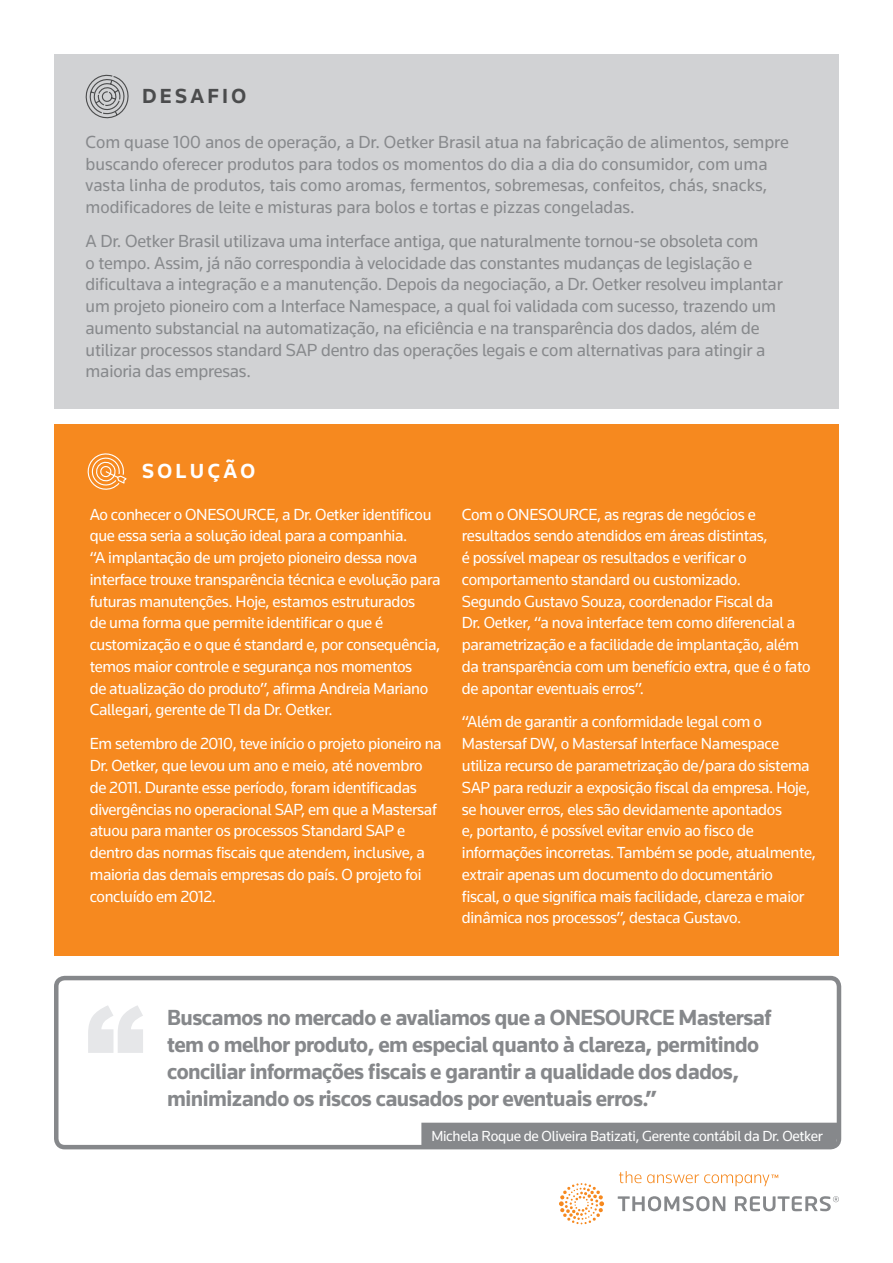
<style>
.page{position:relative;width:893px;height:1263px;background:#fff}
.page>*{position:absolute;margin:0;border:0;box-sizing:border-box;transform-origin:0 0}
.t1{font:700 22.5px/27px "Knowledge 2017";letter-spacing:-.025em;color:#86888b}
.t2{font:700 21px "Knowledge 2017";letter-spacing:.16em;color:#4b4c4d}
.t3{font:700 21px "Knowledge 2017";letter-spacing:.16em;color:#fff}
.t4{font:18px/21.8px "Knowledge 2017";letter-spacing:-.01em;color:#87898c}
.t5{font:16.5px/21.8px "Knowledge 2017";letter-spacing:-.02em;color:#fff}
.t6{font:15px "Knowledge 2017";letter-spacing:-.02em;color:#fff}
</style>
<div class="page">
<div style="left:54px;top:976px;width:787px;height:173px;border:4px solid #86888b;border-radius:9px"></div>
<svg style="left:88px;top:1005px;width:55px;height:48px"></svg>
<div style="left:421px;top:1123px;width:419px;height:23px;background:#86888b"></div>
<div style="left:54px;top:54px;width:785px;height:354px;background:#d1d2d4"></div>
<svg style="left:85px;top:74px;width:44px;height:45px"></svg>
<div style="left:54px;top:425px;width:785px;height:531px;background:#f6891f"></div>
<svg style="left:87px;top:453px;width:40px;height:37px"></svg>
<svg style="left:559px;top:1171px;width:280px;height:53px"></svg>
<p class="t2" style="left:142px;top:83px;width:106px">DESAFIO</p>
<p class="t4" style="left:86px;top:131px;width:705px">Com quase 100 anos de operação, a Dr. Oetker Brasil atua na fabricação de alimentos, sempre buscando oferecer produtos para todos os momentos do dia a dia do consumidor, com uma vasta linha de produtos, tais como aromas, fermentos, sobremesas, confeitos, chás, snacks, modificadores de leite e misturas para bolos e tortas e pizzas congeladas.</p>
<p class="t4" style="left:86px;top:230px;width:699px">A Dr. Oetker Brasil utilizava uma interface antiga, que naturalmente tornou-se obsoleta com<br>o tempo. Assim, já não correspondia à velocidade das constantes mudanças de legislação e dificultava a integração e a manutenção. Depois da negociação, a Dr. Oetker resolveu implantar um projeto pioneiro com a Interface Namespace, a qual foi validada com sucesso, trazendo um aumento substancial na automatização, na eficiência e na transparência dos dados, além de utilizar processos standard SAP dentro das operações legais e com alternativas para atingir a maioria das empresas.</p>
<p class="t3" style="left:142px;top:458px;width:114px">SOLUÇÃO</p>
<p class="t5" style="left:90px;top:503px;width:352px">Ao conhecer o ONESOURCE, a Dr. Oetker identificou que essa seria a solução ideal para a companhia.<br>“A implantação de um projeto pioneiro dessa nova interface trouxe transparência técnica e evolução para futuras manutenções. Hoje, estamos estruturados<br>de uma forma que permite identificar o que é customização e o que é standard e, por consequência, temos maior controle e segurança nos momentos<br>de atualização do produto”, afirma Andreia Mariano Callegari, gerente de TI da Dr. Oetker.</p>
<p class="t5" style="left:90px;top:733px;width:353px">Em setembro de 2010, teve início o projeto pioneiro na Dr. Oetker, que levou um ano e meio, até novembro de 2011. Durante esse período, foram identificadas divergências no operacional SAP, em que a Mastersaf atuou para manter os processos Standard SAP e dentro das normas fiscais que atendem, inclusive, a maioria das demais empresas do país. O projeto foi concluído em 2012.</p>
<p class="t5" style="left:462px;top:503px;width:350px">Com o ONESOURCE, as regras de negócios e resultados sendo atendidos em áreas distintas,<br>é possível mapear os resultados e verificar o comportamento standard ou customizado.<br>Segundo Gustavo Souza, coordenador Fiscal da<br>Dr. Oetker, “a nova interface tem como diferencial a parametrização e a facilidade de implantação, além da transparência com um benefício extra, que é o fato de apontar eventuais erros”.</p>
<p class="t5" style="left:462px;top:711px;width:356px">“Além de garantir a conformidade legal com o Mastersaf DW, o Mastersaf Interface Namespace utiliza recurso de parametrização de/para do sistema SAP para reduzir a exposição fiscal da empresa. Hoje, se houver erros, eles são devidamente apontados<br>e, portanto, é possível evitar envio ao fisco de informações incorretas. Também se pode, atualmente, extrair apenas um documento do documentário<br>fiscal, o que significa mais facilidade, clareza e maior dinâmica nos processos”, destaca Gustavo.</p>
<p class="t1" style="left:167px;top:1003px;width:606px">Buscamos no mercado e avaliamos que a ONESOURCE Mastersaf tem o melhor produto, em especial quanto à clareza, permitindo conciliar informações fiscais e garantir a qualidade dos dados, minimizando os riscos causados por eventuais erros.”</p>
<p class="t6" style="left:431px;top:1126px;width:393px">Michela Roque de Oliveira Batizati, Gerente contábil da Dr. Oetker</p>
</div>
